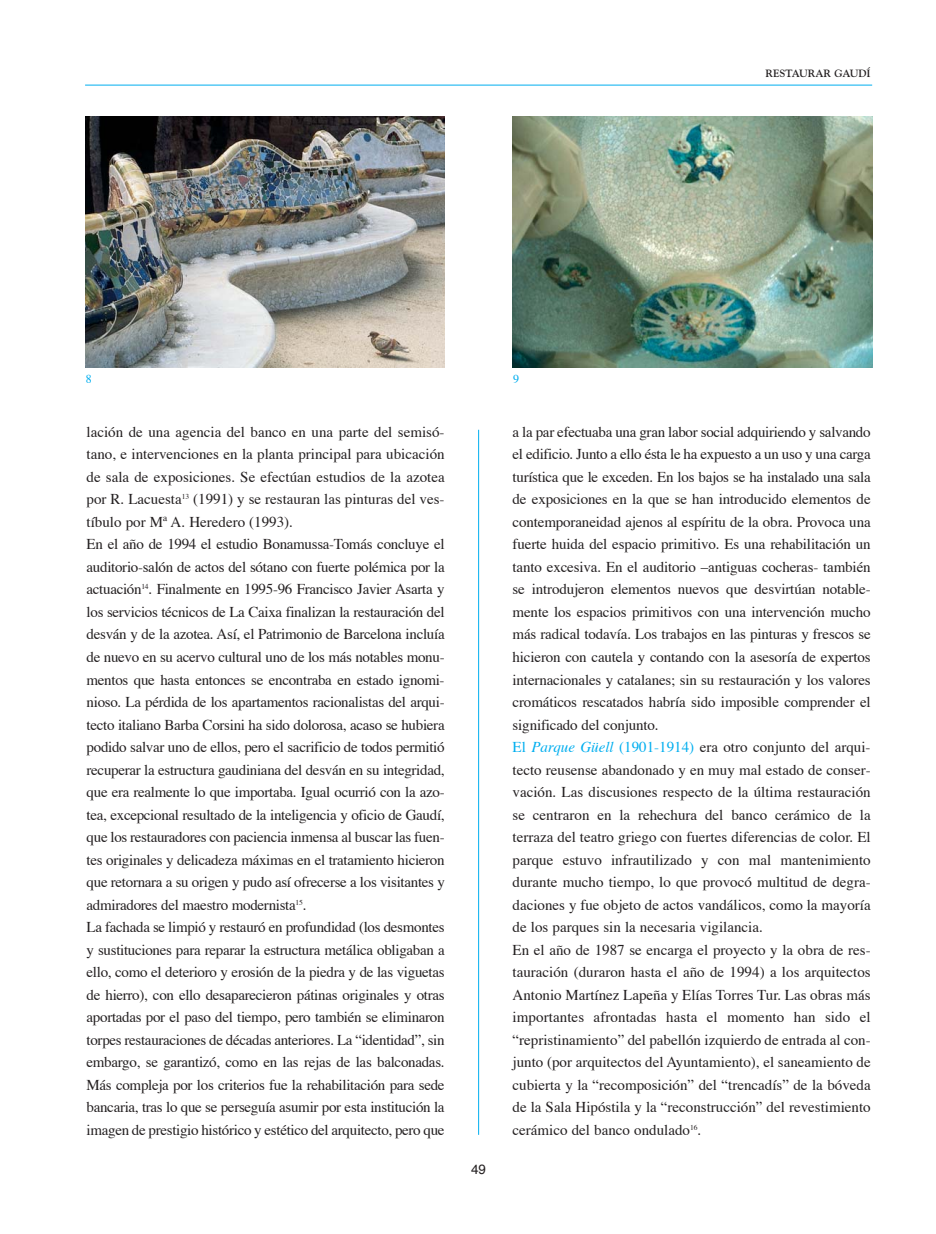
<style>
.page{position:relative;width:936px;height:1234px;background:#fff}
.page>*{position:absolute;margin:0;border:0;box-sizing:border-box;transform-origin:0 0}
.t1{font:15px/22.5px "Times";letter-spacing:-.01em;color:#231f20}
.t2{font:13.5px "Helvetica";color:#231f20}
.t3{font:12px "Times";color:#00aeef}
.t4{font:700 10.5px "Goudy";color:#231f20}
.s1{color:#00aeef}
.s2{font-style:italic;color:#00aeef}
</style>
<div class="page">
<hr style="left:478px;top:429px;width:1px;height:705px;background:#00aeef">
<hr style="left:85px;top:85px;width:787px;height:1px;background:#00aeef">
<img style="left:85px;top:116px;width:359px;height:252px">
<img style="left:512px;top:116px;width:360px;height:252px">
<p class="t3" style="left:86px;top:374px;width:7px">8</p>
<p class="t3" style="left:513px;top:374px;width:7px">9</p>
<p class="t4" style="left:765px;top:69px;width:107px">RESTAURAR GAUDÍ</p>
<p class="t1" style="left:86px;top:422px;width:360px">lación de una agencia del banco en una parte del semisó&shy;tano, e intervenciones en la planta principal para ubicación de sala de exposiciones. Se efectúan estudios de la azotea por R. Lacuesta<sup>13</sup> (1991) y se restauran las pinturas del ves&shy;tíbulo por Mª A. Heredero (1993).<br>En el año de 1994 el estudio Bonamussa-Tomás concluye el auditorio-salón de actos del sótano con fuerte polémica por la actuación<sup>14</sup>. Finalmente en 1995-96 Francisco Javier Asarta y los servicios técnicos de La Caixa finalizan la restauración del desván y de la azotea. Así, el Patrimonio de Barcelona incluía de nuevo en su acervo cultural uno de los más notables monu&shy;mentos que hasta entonces se encontraba en estado ignomi&shy;nioso. La pérdida de los apartamentos racionalistas del arqui&shy;tecto italiano Barba Corsini ha sido dolorosa, acaso se hubiera podido salvar uno de ellos, pero el sacrificio de todos permitió recuperar la estructura gaudiniana del desván en su integridad, que era realmente lo que importaba. Igual ocurrió con la azo&shy;tea, excepcional resultado de la inteligencia y oficio de Gaudí, que los restauradores con paciencia inmensa al buscar las fuen&shy;tes originales y delicadeza máximas en el tratamiento hicieron que retornara a su origen y pudo así ofrecerse a los visitantes y admiradores del maestro modernista<sup>15</sup>.<br>La fachada se limpió y restauró en profundidad (los desmontes y sustituciones para reparar la estructura metálica obligaban a ello, como el deterioro y erosión de la piedra y de las viguetas de hierro), con ello desaparecieron pátinas originales y otras aportadas por el paso del tiempo, pero también se eliminaron torpes restauraciones de décadas anteriores. La “identidad”, sin embargo, se garantizó, como en las rejas de las balconadas.<br>Más compleja por los criterios fue la rehabilitación para sede bancaria, tras lo que se perseguía asumir por esta institución la imagen de prestigio histórico y estético del arquitecto, pero que</p>
<p class="t1" style="left:512px;top:422px;width:359px">a la par efectuaba una gran labor social adquiriendo y salvando el edificio. Junto a ello ésta le ha expuesto a un uso y una carga turística que le exceden. En los bajos se ha instalado una sala de exposiciones en la que se han introducido elementos de contemporaneidad ajenos al espíritu de la obra. Provoca una fuerte huida del espacio primitivo. Es una rehabilitación un tanto excesiva. En el auditorio –antiguas cocheras- también se introdujeron elementos nuevos que desvirtúan notable&shy;mente los espacios primitivos con una intervención mucho más radical todavía. Los trabajos en las pinturas y frescos se hicieron con cautela y contando con la asesoría de expertos internacionales y catalanes; sin su restauración y los valores cromáticos rescatados habría sido imposible comprender el significado del conjunto.<br><span class="s1">El</span> <span class="s2">Parque Güell</span> <span class="s1">(1901-1914)</span> era otro conjunto del arqui&shy;tecto reusense abandonado y en muy mal estado de conser&shy;vación. Las discusiones respecto de la última restauración se centraron en la rehechura del banco cerámico de la terraza del teatro griego con fuertes diferencias de color. El parque estuvo infrautilizado y con mal mantenimiento durante mucho tiempo, lo que provocó multitud de degra&shy;daciones y fue objeto de actos vandálicos, como la mayoría de los parques sin la necesaria vigilancia.<br>En el año de 1987 se encarga el proyecto y la obra de res&shy;tauración (duraron hasta el año de 1994) a los arquitectos Antonio Martínez Lapeña y Elías Torres Tur. Las obras más importantes afrontadas hasta el momento han sido el “repristinamiento” del pabellón izquierdo de entrada al con&shy;junto (por arquitectos del Ayuntamiento), el saneamiento de cubierta y la “recomposición” del “trencadís” de la bóveda de la Sala Hipóstila y la “reconstrucción” del revestimiento cerámico del banco ondulado<sup>16</sup>.</p>
<p class="t2" style="left:471px;top:1163px;width:17px">49</p>
</div>
